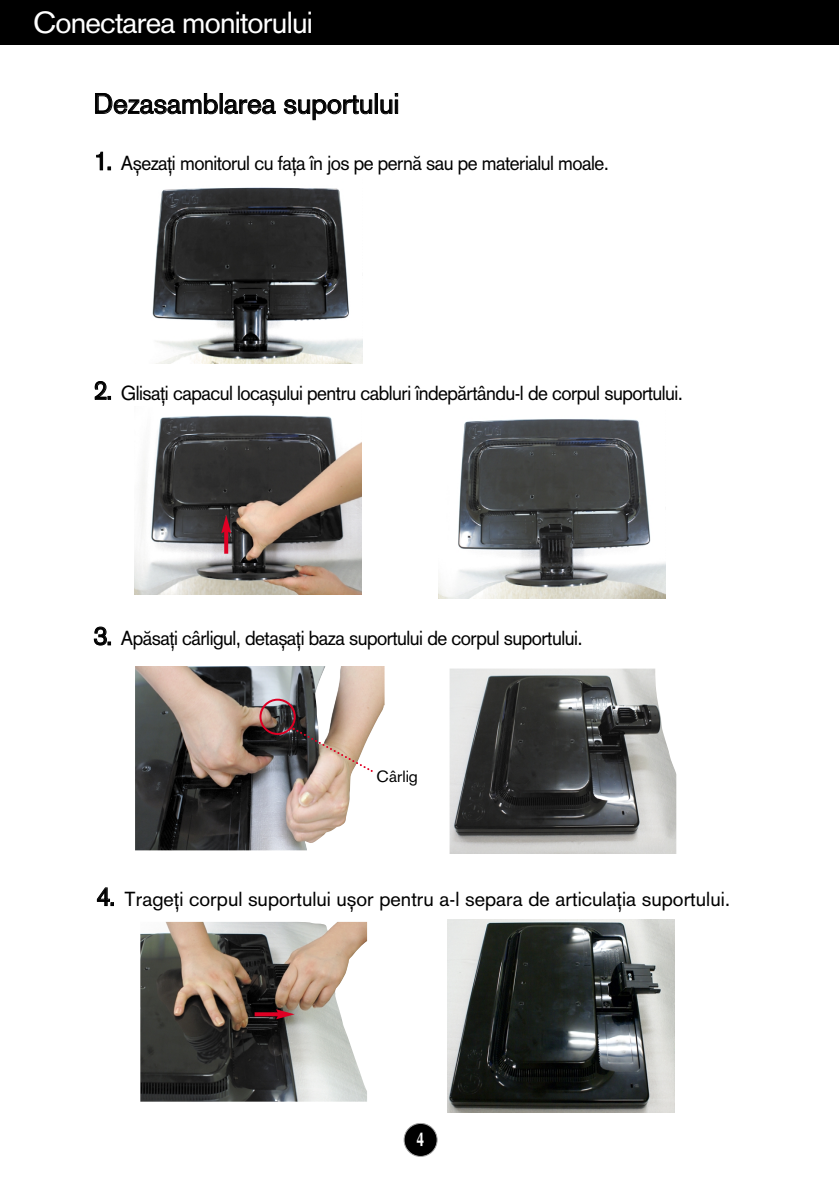
<style>
.page{position:relative;width:839px;height:1189px;background:#fff}
.page>*{position:absolute;margin:0;border:0;box-sizing:border-box;transform-origin:0 0}
.t1{font:30px "Akzid Gro Rom East";letter-spacing:-.03em;color:#fff}
.t2{font:28px "Akzid Gro Rom East";color:#000}
.t3{font:20px "Akzid Gro Rom East";letter-spacing:-.03em;color:#000;scale:.95 1}
.t4{font:20px "Akzid Gro Rom East";color:#000}
.t5{font:700 20px "Optima";color:#fff;scale:.7 1}
.t6{font:16px "Akzid Gro Rom East";color:#000}
.s1{font-size:26px}
</style>
<div class="page">
<div style="left:404px;top:1123px;width:33px;height:33px;background:#000;border-radius:50%"></div>
<div style="left:403px;top:1123px;width:34px;height:34px;border:2px solid #a5a5a5;border-radius:50%"></div>
<div style="left:0;top:0;width:839px;height:45px;background:#000"></div>
<img style="left:152px;top:187px;width:211px;height:176px">
<img style="left:135px;top:666px;width:249px;height:184px">
<img style="left:449px;top:668px;width:227px;height:185px">
<img style="left:259px;top:698px;width:114px;height:74px">
<img style="left:135px;top:415px;width:227px;height:179px">
<img style="left:439px;top:419px;width:227px;height:179px">
<svg style="left:224px;top:533px;width:4px;height:21px"></svg>
<svg style="left:221px;top:515px;width:10px;height:18px"></svg>
<img style="left:140px;top:922px;width:227px;height:179px">
<svg style="left:255px;top:1012px;width:21px;height:4px"></svg>
<svg style="left:276px;top:1009px;width:19px;height:10px"></svg>
<img style="left:447px;top:919px;width:227px;height:193px">
<h1 class="t1" style="left:33px;top:12px;width:281px">Conectarea monitorului</h1>
<h2 class="t2" style="left:94px;top:94px;width:307px">Dezasamblarea suportului</h2>
<p class="t3" style="left:94px;top:156px;width:544px"><span class="s1">1.</span> A∫eza˛i monitorul cu fa˛a Ón jos pe pern„ sau pe materialul moale.</p>
<p class="t3" style="left:94px;top:385px;width:622px"><span class="s1">2.</span> Glisa˛i capacul loca∫ului pentru cabluri Óndep„rt‚ndu-l de corpul suportului.</p>
<p class="t3" style="left:94px;top:631px;width:516px"><span class="s1">3.</span> Ap„sa˛i c‚rligul, deta∫a˛i baza suportului de corpul suportului.</p>
<p class="t6" style="left:376px;top:770px;width:43px">C‚rlig</p>
<p class="t4" style="left:96px;top:891px;width:635px"><span class="s1">4.</span> Trage˛i corpul suportului u∫or pentru a-l separa de articula˛ia suportului.</p>
<p class="t5" style="left:416px;top:1131px;width:13px">4</p>
</div>
